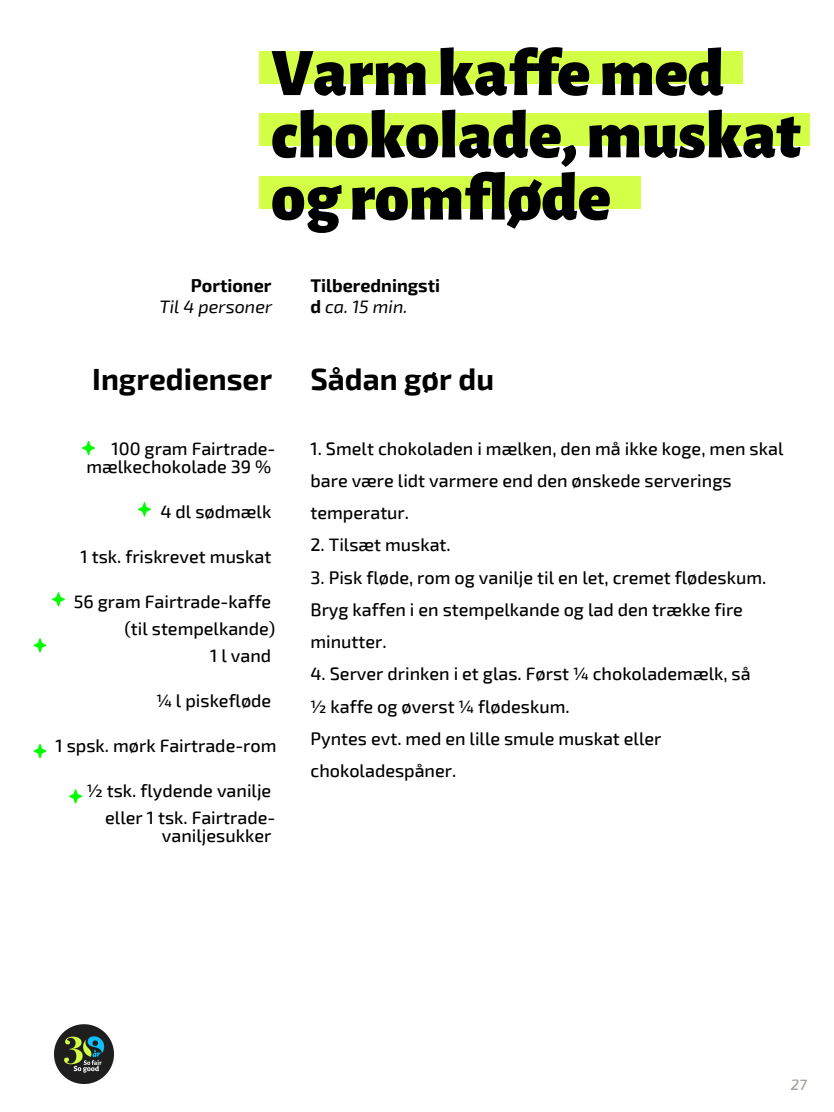
<style>
.page{position:relative;width:834px;height:1112px;background:#fff}
.page>*{position:absolute;margin:0;border:0;box-sizing:border-box;transform-origin:0 0}
.t1{font:900 68px/62.2px "Alegreya Sans";color:#000}
.t2{font:700 30px "Exo 2";color:#000}
.t3{font:500 18px/32.2px "Exo 2";color:#000;text-align:right}
.t4{font:700 18px/21.4px "Exo 2";color:#000}
.t5{font:italic 18px "Exo 2";color:#000}
.t6{font:italic 500 15px "Exo 2";color:#9ca399}
.s1{font-weight:400;font-style:italic}
</style>
<div class="page">
<svg style="left:34px;top:638px;width:12px;height:15px"></svg>
<svg style="left:34px;top:744px;width:12px;height:14px"></svg>
<svg style="left:52px;top:592px;width:13px;height:15px"></svg>
<svg style="left:69px;top:789px;width:13px;height:15px"></svg>
<svg style="left:82px;top:441px;width:13px;height:14px"></svg>
<svg style="left:138px;top:502px;width:13px;height:15px"></svg>
<div style="left:259px;top:114px;width:550px;height:32px;background:#d4ff47"></div>
<div style="left:259px;top:51px;width:483px;height:33px;background:#d4ff47"></div>
<div style="left:259px;top:176px;width:381px;height:33px;background:#d4ff47"></div>
<img style="left:54px;top:1024px;width:60px;height:60px">
<p class="t1" style="left:271px;top:44px;width:531px">Varmkaffemed chokolade,muskat og romfløde</p>
<h2 class="t4" style="left:191px;top:274px;width:82px">Portioner</h2>
<h2 class="t5" style="left:160px;top:295px;width:114px">Til 4 personer</h2>
<h3 class="t4" style="left:310px;top:274px;width:131px">Tilberedningsti d <span class="s1">ca. 15 min.</span></h3>
<h3 class="t2" style="left:92px;top:360px;width:181px">Ingredienser</h3>
<p class="t2" style="left:310px;top:360px;width:185px">Sådan gør du</p>
<p class="t3" style="left:86px;top:438px;width:190px;line-height:18px">100 gram Fairtrade&shy;mælkechokolade 39 %</p>
<p class="t3" style="left:161px;top:494px;width:112px">4 dl sødmælk</p>
<p class="t3" style="left:81px;top:539px;width:192px">1 tsk. friskrevet muskat</p>
<p class="t3" style="left:74px;top:587px;width:203px;line-height:27px">56 gram Fairtrade-kaffe (til stempelkande)<br>1 l vand</p>
<p class="t3" style="left:156px;top:683px;width:116px">¼ l piskefløde</p>
<p class="t3" style="left:56px;top:728px;width:223px">1 spsk. mørk Fairtrade-rom</p>
<p class="t3" style="left:87px;top:776px;width:190px;line-height:27px">½ tsk. flydende vanilje eller 1 tsk. Fairtrade-</p>
<p class="t3" style="left:162px;top:818px;width:111px">vaniljesukker</p>
<h3 class="t3" style="left:311px;top:431px;width:474px;text-align:left">1. Smelt chokoladen i mælken, den må ikke koge, men skal bare være lidt varmere end den ønskede serverings temperatur.</h3>
<h3 class="t3" style="left:311px;top:528px;width:142px">2. Tilsæt muskat.</h3>
<h3 class="t3" style="left:311px;top:560px;width:457px;text-align:left">3. Pisk fløde, rom og vanilje til en let, cremet flødeskum.<br>Bryg kaffen i en stempelkande og lad den trække fire minutter.</h3>
<h3 class="t3" style="left:311px;top:657px;width:442px;text-align:left">4. Server drinken i et glas. Først ¼ chokolademælk, så ½ kaffe og øverst ¼ flødeskum.<br>Pyntes evt. med en lille smule muskat eller chokoladespåner.</h3>
<h1 class="t6" style="left:791px;top:1075px;width:18px">27</h1>
</div>
